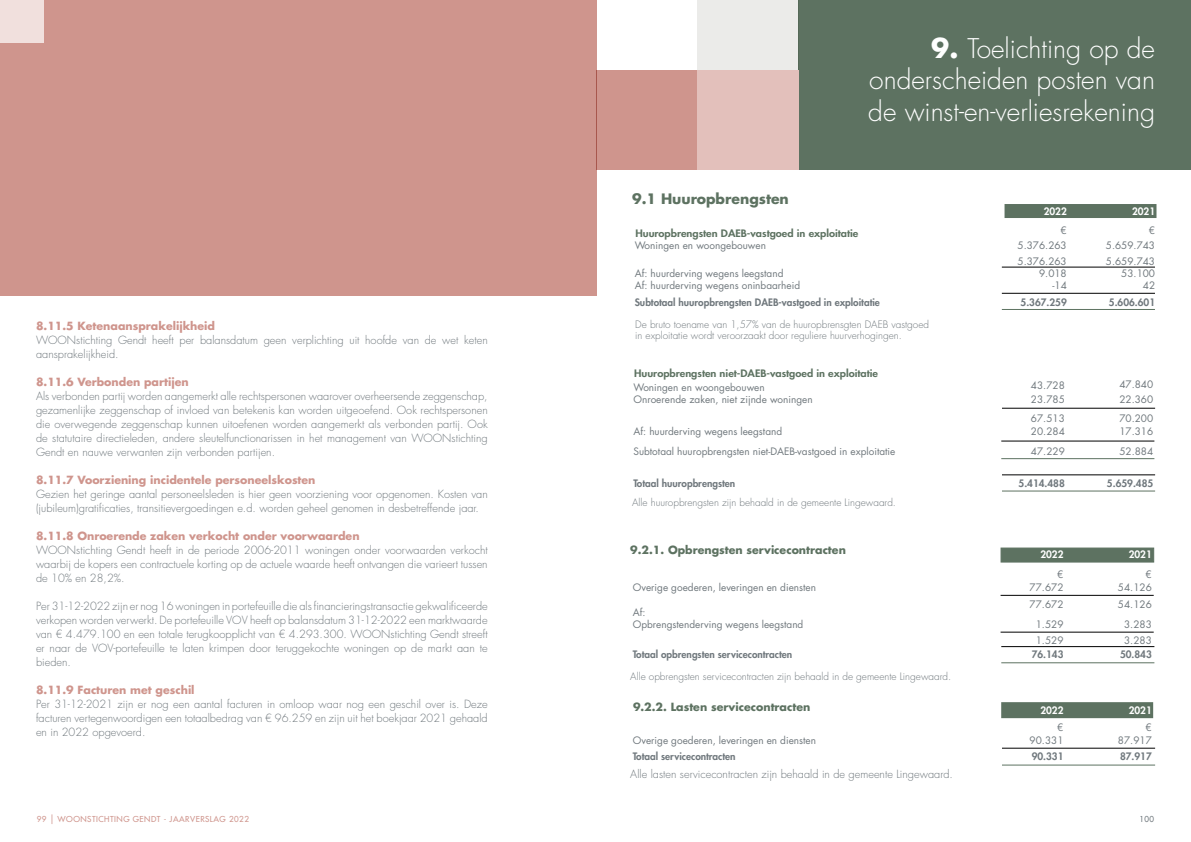
<style>
.page{position:relative;width:1191px;height:842px;background:#fff}
.page>*{position:absolute;margin:0;border:0;box-sizing:border-box;transform-origin:0 0}
.t1{font:300 26.4px/31.7px "Futura Std";color:#fff;text-align:justify}
.t2{font:700 14px "Futura Std";color:#5d7261}
.t3{font:300 11px/14px "Futura Std";color:#70787d;text-align:justify}
.t4{font:700 11px "Futura Std";color:#cf958d}
.t5{font:700 11px "Futura Std";color:#5d7261}
.t6{font:10px/12.1px "Futura Std";color:#70787d}
.t7{font:300 10px/11px "Futura Std";color:#70787d}
.t8{font:800 10px "Futura Std";color:#70787d}
.t9{font:800 10px "Futura Std";color:#5d7261;scale:1.1 1}
.t10{font:800 10px "Futura Std";color:#fff}
.t11{font:500 8px "Futura Std";letter-spacing:.06em;color:#cf958d}
.t12{font:500 8px "Futura Std";color:#70787d}
.s1{font-weight:700}
.s2{font-size:9.6px}
</style>
<div class="page">
<div style="left:0;top:0;width:597px;height:296px;background:#cf958d"></div>
<div style="left:0;top:0;width:44px;height:43px;background:#f1e0dd"></div>
<div style="left:1000px;top:548px;width:154px;height:14px;background:#5d7261"></div>
<div style="left:798px;top:0;width:393px;height:170px;background:#5d7261"></div>
<div style="left:597px;top:71px;width:100px;height:99px;background:#cf958d"></div>
<div style="left:697px;top:0;width:101px;height:71px;background:#ebebe9"></div>
<div style="left:697px;top:71px;width:101px;height:99px;background:#e3c0bb"></div>
<div style="left:1004px;top:204px;width:152px;height:14px;background:#5d7261"></div>
<hr style="left:1001px;top:293px;width:154px;height:1px;background:#000">
<hr style="left:1001px;top:309px;width:154px;height:1px;background:#5d7261">
<hr style="left:1001px;top:267px;width:154px;height:1px;background:#000">
<hr style="left:1002px;top:408px;width:153px;height:1px;background:#000">
<hr style="left:1001px;top:441px;width:153px;height:1px;background:#000">
<hr style="left:1001px;top:458px;width:153px;height:1px;background:#5d7261">
<hr style="left:1002px;top:475px;width:153px;height:1px;background:#000">
<hr style="left:1002px;top:491px;width:153px;height:1px;background:#5d7261">
<div style="left:1001px;top:702px;width:152px;height:16px;background:#5d7261"></div>
<hr style="left:1000px;top:595px;width:153px;height:1px;background:#000">
<hr style="left:1000px;top:632px;width:153px;height:1px;background:#000">
<hr style="left:1001px;top:646px;width:153px;height:1px;background:#000">
<hr style="left:1001px;top:662px;width:153px;height:1px;background:#5d7261">
<hr style="left:1002px;top:748px;width:153px;height:1px;background:#000">
<hr style="left:1002px;top:765px;width:153px;height:1px;background:#5d7261">
<p class="t2" style="left:632px;top:189px;width:158px">9.1 Huuropbrengsten</p>
<h1 class="t1" style="left:868px;top:33px;width:288px;text-indent:63px"><span class="s1">9.</span> Toelichting op de onderscheiden posten van de winst-en-verliesrekening</h1>
<p class="t10" style="left:1043px;top:205px;width:25px">2022</p>
<p class="t10" style="left:1132px;top:205px;width:25px">2021</p>
<p class="t4" style="left:36px;top:319px;width:181px">8.11.5 Ketenaansprakelijkheid</p>
<p class="t3" style="left:36px;top:333px;width:453px">WOONstichting Gendt heeft per balansdatum geen verplichting uit hoofde van de wet keten aansprakelijkheid.</p>
<p class="t4" style="left:36px;top:375px;width:154px">8.11.6 Verbonden partijen</p>
<p class="t3" style="left:36px;top:389px;width:453px">Als verbonden partij worden aangemerkt alle rechtspersonen waarover overheersende zeggenschap, gezamenlijke zeggenschap of invloed van betekenis kan worden uitgeoefend. Ook rechtspersonen die overwegende zeggenschap kunnen uitoefenen worden aangemerkt als verbonden partij. Ook de statutaire directieleden, andere sleutelfunctionarissen in het management van WOONstichting Gendt en nauwe verwanten zijn verbonden partijen.</p>
<p class="t4" style="left:36px;top:473px;width:281px">8.11.7 Voorziening incidentele personeelskosten</p>
<p class="t3" style="left:36px;top:487px;width:453px">Gezien het geringe aantal personeelsleden is hier geen voorziening voor opgenomen. Kosten van (jubileum)gratificaties, transitievergoedingen e.d. worden geheel genomen in desbetreffende jaar.</p>
<p class="t4" style="left:36px;top:529px;width:325px">8.11.8 Onroerende zaken verkocht onder voorwaarden</p>
<p class="t3" style="left:36px;top:543px;width:453px">WOONstichting Gendt heeft in de periode 2006-2011 woningen onder voorwaarden verkocht waarbij de kopers een contractuele korting op de actuele waarde heeft ontvangen die varieert tussen de 10% en 28,2%.</p>
<p class="t3" style="left:36px;top:599px;width:453px">Per 31-12-2022 zijn er nog 16 woningen in portefeuille die als financieringstransactie gekwalificeerde verkopen worden verwerkt. De portefeuille VOV heeft op balansdatum 31-12-2022 een marktwaarde van € 4.479.100 en een totale terugkoopplicht van € 4.293.300. WOONstichting Gendt streeft er naar de VOV-portefeuille te laten krimpen door teruggekochte woningen op de markt aan te bieden.</p>
<p class="t4" style="left:36px;top:683px;width:160px">8.11.9 Facturen met geschil</p>
<p class="t3" style="left:36px;top:697px;width:453px">Per 31-12-2021 zijn er nog een aantal facturen in omloop waar nog een geschil over is. Deze facturen vertegenwoordigen een totaalbedrag van € 96.259 en zijn uit het boekjaar 2021 gehaald en in 2022 opgevoerd.</p>
<p class="t9" style="left:635px;top:227px;width:204px">Huuropbrengsten DAEB-vastgoed in exploitatie</p>
<p class="t6" style="left:1060px;top:224px;width:8px">€</p>
<p class="t6" style="left:1149px;top:224px;width:8px">€</p>
<p class="t6" style="left:634px;top:240px;width:133px">Woningen en woongebouwen</p>
<p class="t6" style="left:1017px;top:240px;width:51px">5.376.263</p>
<p class="t6" style="left:1105px;top:240px;width:51px">5.659.743</p>
<p class="t6" style="left:1017px;top:256px;width:51px">5.376.263</p>
<p class="t6" style="left:1105px;top:256px;width:51px">5.659.743</p>
<p class="t6" style="left:634px;top:267px;width:150px">Af: huurderving wegens leegstand</p>
<p class="t6" style="left:1039px;top:267px;width:29px">9.018</p>
<p class="t6" style="left:1121px;top:267px;width:35px">53.100</p>
<p class="t6" style="left:634px;top:279px;width:167px">Af: huurderving wegens oninbaarheid</p>
<p class="t6" style="left:1052px;top:279px;width:16px">-14</p>
<p class="t6" style="left:1142px;top:279px;width:14px">42</p>
<p class="t8" style="left:634px;top:296px;width:247px">Subtotaal huuropbrengsten DAEB-vastgoed in exploitatie</p>
<p class="t8" style="left:1020px;top:296px;width:48px">5.367.259</p>
<p class="t8" style="left:1108px;top:296px;width:48px">5.606.601</p>
<p class="t7" style="left:635px;top:319px;width:295px">De bruto toename van 1,57% van de huuropbrensgten DAEB vastgoed in exploitatie wordt veroorzaakt door reguliere huurverhogingen.</p>
<p class="t9" style="left:634px;top:367px;width:223px">Huuropbrengsten niet-DAEB-vastgoed in exploitatie</p>
<p class="t6" style="left:633px;top:381px;width:133px">Woningen en woongebouwen</p>
<p class="t6" style="left:1031px;top:379px;width:35px">43.728</p>
<p class="t6" style="left:1119px;top:379px;width:35px">47.840</p>
<p class="t6" style="left:633px;top:394px;width:181px">Onroerende zaken, niet zijnde woningen</p>
<p class="t6" style="left:1031px;top:394px;width:35px">23.785</p>
<p class="t6" style="left:1119px;top:394px;width:35px">22.360</p>
<p class="t6" style="left:1031px;top:412px;width:35px">67.513</p>
<p class="t6" style="left:1119px;top:412px;width:35px">70.200</p>
<p class="t6" style="left:633px;top:426px;width:150px">Af: huurderving wegens leegstand</p>
<p class="t6" style="left:1031px;top:426px;width:35px">20.284</p>
<p class="t6" style="left:1119px;top:426px;width:35px">17.316</p>
<p class="t6" style="left:633px;top:445px;width:263px">Subtotaal huuropbrengsten niet-DAEB-vastgoed in exploitatie</p>
<p class="t6" style="left:1031px;top:445px;width:35px">47.229</p>
<p class="t6" style="left:1119px;top:445px;width:35px">52.884</p>
<p class="t8" style="left:633px;top:477px;width:103px">Totaal huuropbrengsten</p>
<p class="t8" style="left:1018px;top:477px;width:48px">5.414.488</p>
<p class="t8" style="left:1107px;top:477px;width:48px">5.659.485</p>
<p class="t7" style="left:632px;top:497px;width:265px">Alle huuropbrengsten zijn behaald in de gemeente Lingewaard.</p>
<p class="t5" style="left:630px;top:543px;width:217px">9.2.1. Opbrengsten servicecontracten</p>
<p class="t10" style="left:1040px;top:548px;width:25px">2022</p>
<p class="t10" style="left:1128px;top:548px;width:25px">2021</p>
<p class="t6" style="left:1057px;top:569px;width:8px">€</p>
<p class="t6" style="left:1145px;top:569px;width:8px">€</p>
<p class="t6" style="left:633px;top:581px;width:185px">Overige goederen, leveringen en diensten</p>
<p class="t6" style="left:1029px;top:581px;width:35px">77.672</p>
<p class="t6" style="left:1118px;top:581px;width:35px">54.126</p>
<p class="t6" style="left:1029px;top:598px;width:35px">77.672</p>
<p class="t6" style="left:1118px;top:598px;width:35px">54.126</p>
<p class="t6" style="left:633px;top:606px;width:172px">Af:<br>Opbrengstenderving wegens leegstand</p>
<p class="t6" style="left:1035px;top:619px;width:29px">1.529</p>
<p class="t6" style="left:1124px;top:619px;width:29px">3.283</p>
<p class="t6" style="left:1035px;top:634px;width:29px">1.529</p>
<p class="t6" style="left:1124px;top:634px;width:29px">3.283</p>
<p class="t8" style="left:633px;top:648px;width:161px">Totaal opbrengsten servicecontracten</p>
<p class="t8" style="left:1031px;top:648px;width:33px">76.143</p>
<p class="t8" style="left:1120px;top:648px;width:33px">50.843</p>
<p class="t7" style="left:630px;top:671px;width:322px">Alle opbrengsten servicecontracten zijn behaald in de gemeente Lingewaard.</p>
<p class="t5" style="left:633px;top:700px;width:179px">9.2.2. Lasten servicecontracten</p>
<p class="t10" style="left:1040px;top:704px;width:25px">2022</p>
<p class="t10" style="left:1128px;top:704px;width:25px">2021</p>
<p class="t6" style="left:1057px;top:721px;width:8px">€</p>
<p class="t6" style="left:1145px;top:721px;width:8px">€</p>
<p class="t6" style="left:633px;top:734px;width:185px">Overige goederen, leveringen en diensten</p>
<p class="t6" style="left:1029px;top:734px;width:35px">90.331</p>
<p class="t6" style="left:1118px;top:734px;width:35px">87.917</p>
<p class="t8" style="left:633px;top:750px;width:104px">Totaal servicecontracten</p>
<p class="t8" style="left:1031px;top:750px;width:33px">90.331</p>
<p class="t8" style="left:1120px;top:750px;width:33px">87.917</p>
<p class="t3" style="left:630px;top:767px;width:324px">Alle lasten servicecontracten zijn behaald in de gemeente Lingewaard.</p>
<p class="t11" style="left:37px;top:814px;width:214px">99 <span class="s2">|</span> WOONSTICHTING GENDT - JAARVERSLAG 2022</p>
<p class="t12" style="left:1139px;top:814px;width:16px">100</p>
</div>
